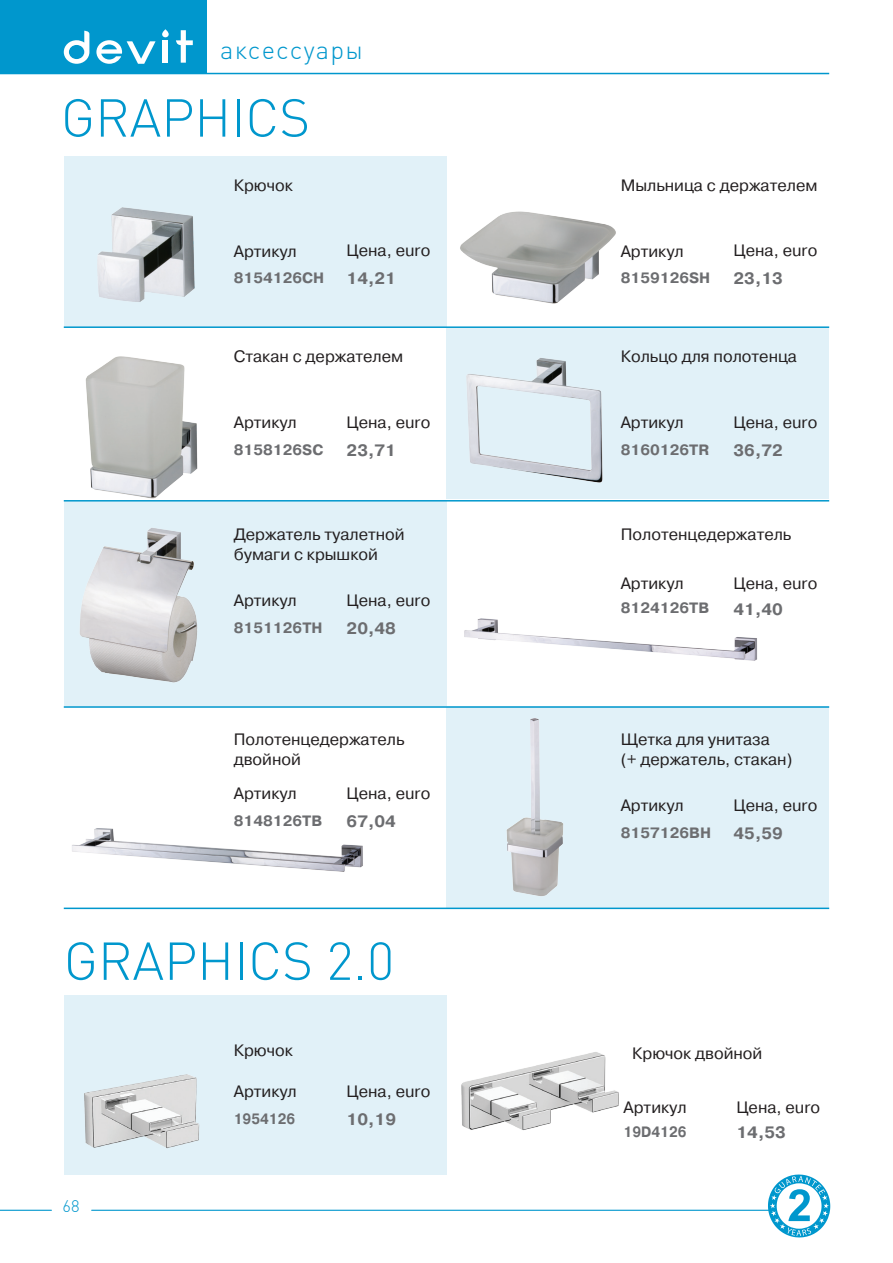
<style>
.page{position:relative;width:893px;height:1263px;background:#fff}
.page>*{position:absolute;margin:0;border:0;box-sizing:border-box;transform-origin:0 0}
.название_марки{font:300 52.5px "DIN Cyr";color:#0097cd}
.t1{font:300 25.5px "DIN Cyr";letter-spacing:.05em;color:#0097cd}
.t2{font:16.5px/19.5px "Pragmatica C";color:#231f20}
.Wtyf{font:700 16.5px "Pragmatica C";color:#6c6d70}
.t3{font:300 16.5px "DIN Cyr";color:#0097cd}
.artkul{font:700 15px "Pragmatica C";color:#6c6d70}
.artkul-2{font:700 15px "Pragmatica C";color:#6c6d70;scale:.9 1}
</style>
<div class="page">
<div style="left:0;top:0;width:207px;height:74px;background:#0097cd"></div>
<hr style="left:0;top:73px;width:829px;height:1px;background:#0097cd">
<svg style="left:64px;top:31px;width:25px;height:33px"></svg>
<div style="left:163px;top:40px;width:5px;height:23px;background:#fff"></div>
<svg style="left:96px;top:40px;width:60px;height:24px"></svg>
<svg style="left:176px;top:30px;width:17px;height:33px"></svg>
<svg style="left:162px;top:29px;width:7px;height:8px"></svg>
<hr style="left:0;top:1210px;width:770px;height:1px;background:#0097cd">
<div style="left:52px;top:1189px;width:39px;height:38px;background:#fff;border-radius:50%"></div>
<svg style="left:768px;top:1174px;width:62px;height:64px"></svg>
<div style="left:64px;top:156px;width:382px;height:170px;background:#e1f1f8"></div>
<div style="left:64px;top:501px;width:382px;height:205px;background:#e1f1f8"></div>
<div style="left:64px;top:995px;width:382px;height:179px;background:#e1f1f8"></div>
<div style="left:446px;top:329px;width:383px;height:170px;background:#e1f1f8"></div>
<div style="left:446px;top:706px;width:383px;height:202px;background:#e1f1f8"></div>
<img style="left:97px;top:207px;width:98px;height:95px">
<img style="left:466px;top:358px;width:137px;height:125px">
<img style="left:506px;top:718px;width:58px;height:178px">
<img style="left:460px;top:211px;width:156px;height:93px">
<img style="left:80px;top:528px;width:118px;height:155px">
<img style="left:67px;top:1074px;width:144px;height:101px">
<img style="left:82px;top:356px;width:125px;height:146px">
<img style="left:464px;top:618px;width:294px;height:43px">
<img style="left:446px;top:1028px;width:173px;height:129px">
<img style="left:72px;top:828px;width:291px;height:44px">
<hr style="left:64px;top:326px;width:765px;height:2px;background:#0097cd">
<hr style="left:64px;top:500px;width:765px;height:1px;background:#0097cd">
<hr style="left:64px;top:706px;width:765px;height:2px;background:#0097cd">
<hr style="left:64px;top:907px;width:765px;height:2px;background:#0097cd">
<h2 class="t1" style="left:220px;top:36px;width:144px">аксессуары</h2>
<p class="название_марки" style="left:61px;top:88px;width:251px">GRAPHICS</p>
<p class="t2" style="left:234px;top:176px;width:61px">Крючок</p>
<p class="t2" style="left:234px;top:241px;width:65px">Артикул</p>
<p class="artkul" style="left:234px;top:270px;width:92px">8154126CH</p>
<p class="t2" style="left:347px;top:241px;width:85px">Цена, euro</p>
<p class="Wtyf" style="left:347px;top:270px;width:51px">14,21</p>
<p class="t2" style="left:234px;top:347px;width:171px">Стакан с держателем</p>
<p class="t2" style="left:234px;top:413px;width:65px">Артикул</p>
<p class="artkul" style="left:234px;top:442px;width:91px">8158126SC</p>
<p class="t2" style="left:347px;top:413px;width:85px">Цена, euro</p>
<p class="Wtyf" style="left:347px;top:442px;width:51px">23,71</p>
<p class="t2" style="left:234px;top:525px;width:173px">Держатель туалетной бумаги с крышкой</p>
<p class="t2" style="left:234px;top:591px;width:65px">Артикул</p>
<p class="artkul" style="left:234px;top:620px;width:90px">8151126TH</p>
<p class="t2" style="left:347px;top:591px;width:85px">Цена, euro</p>
<p class="Wtyf" style="left:347px;top:620px;width:51px">20,48</p>
<p class="t2" style="left:234px;top:730px;width:172px">Полотенцедержатель</p>
<p class="t2" style="left:234px;top:750px;width:69px">двойной</p>
<p class="t2" style="left:234px;top:784px;width:65px">Артикул</p>
<p class="t2" style="left:347px;top:784px;width:85px">Цена, euro</p>
<p class="artkul" style="left:234px;top:813px;width:90px">8148126TB</p>
<p class="Wtyf" style="left:347px;top:813px;width:51px">67,04</p>
<p class="название_марки" style="left:64px;top:931px;width:332px">GRAPHICS 2.0</p>
<p class="t3" style="left:63px;top:1197px;width:18px">68</p>
<p class="t2" style="left:234px;top:1040px;width:61px">Крючок</p>
<p class="t2" style="left:234px;top:1082px;width:65px">Артикул</p>
<p class="artkul-2" style="left:234px;top:1110px;width:70px">1954126</p>
<p class="t2" style="left:347px;top:1081px;width:85px">Цена, euro</p>
<p class="Wtyf" style="left:347px;top:1110px;width:51px">10,19</p>
<p class="t2" style="left:621px;top:176px;width:198px">Мыльница с держателем</p>
<p class="t2" style="left:621px;top:241px;width:65px">Артикул</p>
<p class="artkul" style="left:621px;top:270px;width:91px">8159126SH</p>
<p class="t2" style="left:734px;top:241px;width:85px">Цена, euro</p>
<p class="Wtyf" style="left:734px;top:270px;width:51px">23,13</p>
<p class="t2" style="left:621px;top:347px;width:178px">Кольцо для полотенца</p>
<p class="t2" style="left:621px;top:413px;width:65px">Артикул</p>
<p class="artkul" style="left:621px;top:442px;width:90px">8160126TR</p>
<p class="t2" style="left:734px;top:413px;width:85px">Цена, euro</p>
<p class="Wtyf" style="left:734px;top:442px;width:51px">36,72</p>
<p class="t2" style="left:621px;top:525px;width:172px">Полотенцедержатель</p>
<p class="t2" style="left:621px;top:574px;width:65px">Артикул</p>
<p class="t2" style="left:734px;top:574px;width:85px">Цена, euro</p>
<p class="artkul" style="left:621px;top:600px;width:90px">8124126TB</p>
<p class="Wtyf" style="left:734px;top:600px;width:51px">41,40</p>
<p class="t2" style="left:621px;top:730px;width:151px">Щетка для унитаза</p>
<p class="t2" style="left:621px;top:750px;width:173px">(+ держатель, стакан)</p>
<p class="t2" style="left:621px;top:796px;width:65px">Артикул</p>
<p class="t2" style="left:734px;top:796px;width:85px">Цена, euro</p>
<p class="artkul" style="left:621px;top:825px;width:92px">8157126BH</p>
<p class="Wtyf" style="left:734px;top:825px;width:51px">45,59</p>
<p class="t2" style="left:632px;top:1043px;width:132px">Крючок двойной</p>
<p class="t2" style="left:623px;top:1097px;width:65px">Артикул</p>
<p class="t2" style="left:736px;top:1097px;width:85px">Цена, euro</p>
<p class="artkul-2" style="left:623px;top:1124px;width:72px">19D4126</p>
<p class="Wtyf" style="left:736px;top:1123px;width:51px">14,53</p>
</div>
